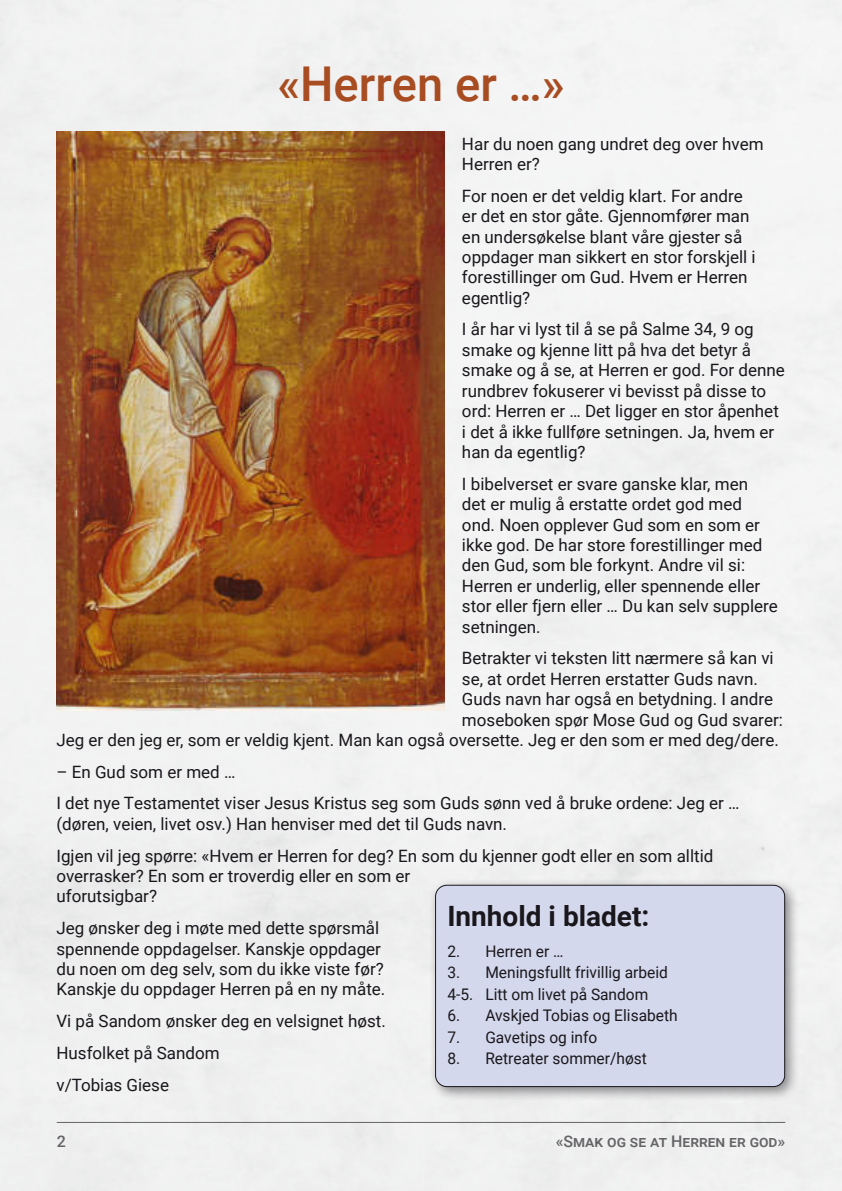
<style>
.page{position:relative;width:842px;height:1191px;background:#f1f2f2}
.page>*{position:absolute;margin:0;border:0;box-sizing:border-box;transform-origin:0 0}
.t1{font:500 48px "Roboto";color:#a84c21}
.t2{font:700 28px "Roboto";color:#1a171c}
.t3{font:17px/20.4px "Roboto";color:#1a171c}
.t4{font:16px/21.4px "Roboto";color:#1a171c}
.t5{font:500 16px "Roboto";color:#1a171c}
</style>
<div class="page">
<img style="left:57px;top:132px;width:388px;height:578px">
<div style="left:428px;top:877px;width:372px;height:224px;background:#1a171c;opacity:.5"></div>
<div style="left:436px;top:885px;width:349px;height:201px;background:#d4d8ec;border-radius:11px"></div>
<div style="left:435px;top:884px;width:350px;height:203px;border:1px solid #1a171c;border-radius:11px"></div>
<h1 class="t1" style="left:277px;top:64px;width:289px">«Herren er …»</h1>
<p class="t3" style="left:462px;top:134px;width:303px">Har du noen gang undret deg over hvem<br>Herren er?</p>
<p class="t3" style="left:462px;top:187px;width:295px">For noen er det veldig klart. For andre er det en stor gåte. Gjennomfører man en undersøkelse blant våre gjester så oppdager man sikkert en stor forskjell i forestillinger om Gud. Hvem er Herren egentlig?</p>
<p class="t3" style="left:462px;top:320px;width:324px">I år har vi lyst til å se på Salme 34, 9 og smake og kjenne litt på hva det betyr å smake og å se, at Herren er god. For denne rundbrev fokuserer vi bevisst på disse to ord: Herren er … Det ligger en stor åpenhet i det å ikke fullføre setningen. Ja, hvem er han da egentlig?</p>
<p class="t3" style="left:462px;top:474px;width:317px">I bibelverset er svare ganske klar, men<br>det er mulig å erstatte ordet god med ond. Noen opplever Gud som en som er ikke god. De har store forestillinger med den Gud, som ble forkynt. Andre vil si:<br>Herren er underlig, eller spennende eller stor eller fjern eller … Du kan selv supplere setningen.</p>
<p class="t3" style="left:462px;top:649px;width:313px">Betrakter vi teksten litt nærmere så kan vi</p>
<p class="t3" style="left:462px;top:669px;width:297px">se, at ordet Herren erstatter Guds navn.</p>
<p class="t3" style="left:462px;top:690px;width:313px">Guds navn har også en betydning. I andre</p>
<p class="t3" style="left:462px;top:710px;width:322px">moseboken spør Mose Gud og Gud svarer:</p>
<p class="t3" style="left:56px;top:731px;width:724px">Jeg er den jeg er, som er veldig kjent. Man kan også oversette. Jeg er den som er med deg/dere.</p>
<p class="t3" style="left:56px;top:757px;width:684px;line-height:31.8px">– En Gud som er med …<br>I det nye Testamentet viser Jesus Kristus seg som Guds sønn ved å bruke ordene: Jeg er …</p>
<p class="t3" style="left:56px;top:809px;width:658px;line-height:31.8px">(døren, veien, livet osv.) Han henviser med det til Guds navn.<br>Igjen vil jeg spørre: «Hvem er Herren for deg? En som du kjenner godt eller en som alltid</p>
<p class="t3" style="left:56px;top:867px;width:355px">overrasker? En som er troverdig eller en som er uforutsigbar?</p>
<p class="t3" style="left:56px;top:919px;width:330px">Jeg ønsker deg i møte med dette spørsmål spennende oppdagelser. Kanskje oppdager du noen om deg selv, som du ikke viste før?<br>Kanskje du oppdager Herren på en ny måte.</p>
<p class="t3" style="left:56px;top:1006px;width:331px;line-height:31.8px">Vi på Sandom ønsker deg en velsignet høst.<br>Husfolket på Sandom<br>v/Tobias Giese</p>
<h2 class="t2" style="left:447px;top:905px;width:204px">Innhold i bladet:</h2>
<p class="t4" style="left:447px;top:941px;width:118px">2. Herren er …</p>
<p class="t4" style="left:447px;top:963px;width:222px">3. Meningsfullt frivillig arbeid<br>4-5. Litt om livet på Sandom</p>
<p class="t4" style="left:447px;top:1006px;width:232px">6. Avskjed Tobias og Elisabeth</p>
<p class="t4" style="left:447px;top:1027px;width:152px">7. Gavetips og info</p>
<p class="t4" style="left:447px;top:1049px;width:201px">8. Retreater sommer/høst</p>
<p class="t5" style="left:57px;top:1134px;width:11px">2</p>
<p class="t5" style="left:556px;top:1131px;width:231px">«Smak og se at Herren er god»</p>
</div>
